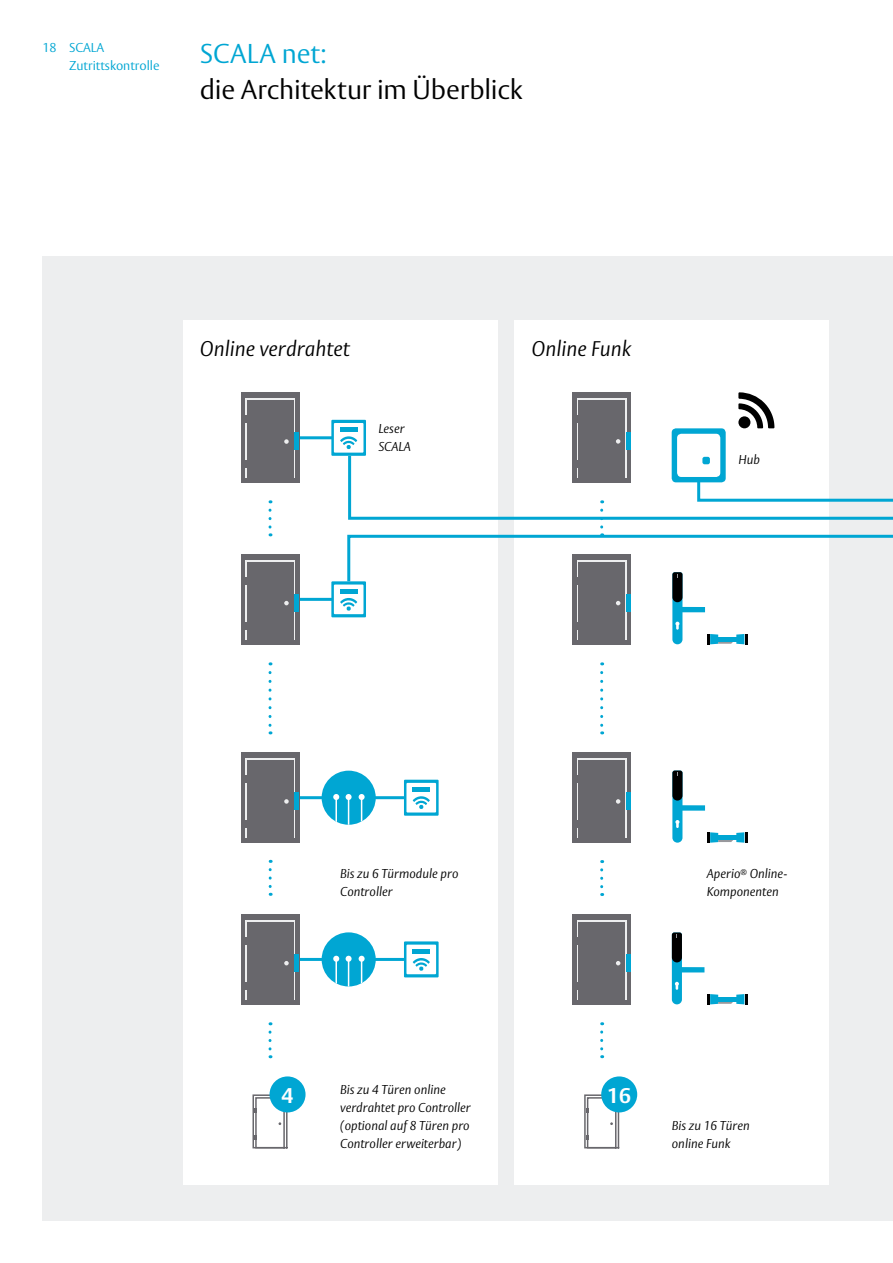
<style>
.page{position:relative;width:893px;height:1263px;background:#fff}
.page>*{position:absolute;margin:0;border:0;box-sizing:border-box;transform-origin:0 0}
.t1{font:300 27px "ASSA Vesta";letter-spacing:-.01em;color:#000}
.t2{font:300 27px "ASSA Vesta";color:#00a6d3}
.t3{font:italic 300 21px "ASSA Vesta";color:#000}
.t4{font:700 21px "ASSA Vesta";color:#fff}
.t5{font:italic 300 12.75px/18px "ASSA Vesta";color:#000}
.t6{font:300 12.75px/18px "ASSA Vesta";color:#00a6d3}
</style>
<div class="page">
<div style="left:43px;top:256px;width:850px;height:964px;background:#edeeef"></div>
<div style="left:183px;top:320px;width:314px;height:864px;background:#fff"></div>
<hr style="left:270px;top:598px;width:78px;height:3px;background:#00a6d3">
<hr style="left:270px;top:436px;width:78px;height:3px;background:#00a6d3">
<div style="left:514px;top:320px;width:315px;height:864px;background:#fff"></div>
<svg style="left:268px;top:1032px;width:4px;height:26px"></svg>
<svg style="left:600px;top:870px;width:3px;height:26px"></svg>
<svg style="left:600px;top:1032px;width:3px;height:26px"></svg>
<svg style="left:600px;top:672px;width:3px;height:62px"></svg>
<svg style="left:268px;top:672px;width:4px;height:62px"></svg>
<svg style="left:268px;top:510px;width:4px;height:26px"></svg>
<div style="left:572px;top:914px;width:59px;height:90px;background:#68676c"></div>
<div style="left:577px;top:920px;width:49px;height:84px;background:#edeeef"></div>
<div style="left:575px;top:937px;width:7px;height:7px;background:#68676c"></div>
<div style="left:575px;top:982px;width:7px;height:7px;background:#68676c"></div>
<div style="left:626px;top:954px;width:5px;height:18px;background:#00a6d3"></div>
<div style="left:578px;top:922px;width:47px;height:82px;background:#68676c"></div>
<hr style="left:572px;top:1000px;width:59px;height:4px;background:#68676c">
<svg style="left:616px;top:961px;width:4px;height:4px"></svg>
<div style="left:241px;top:554px;width:58px;height:90px;background:#68676c"></div>
<div style="left:245px;top:560px;width:50px;height:84px;background:linear-gradient(to bottom,#68676c,#68676c)"></div>
<div style="left:243px;top:577px;width:8px;height:7px;background:#68676c"></div>
<div style="left:243px;top:622px;width:8px;height:7px;background:#68676c"></div>
<hr style="left:295px;top:594px;width:4px;height:18px;background:#00a6d3">
<div style="left:247px;top:562px;width:46px;height:82px;background:#68676c"></div>
<hr style="left:241px;top:640px;width:58px;height:4px;background:#68676c">
<svg style="left:284px;top:601px;width:5px;height:4px"></svg>
<div style="left:241px;top:393px;width:58px;height:90px;background:#68676c"></div>
<div style="left:245px;top:399px;width:50px;height:84px;background:linear-gradient(to bottom,#68676c,#68676c)"></div>
<div style="left:243px;top:415px;width:8px;height:8px;background:#68676c"></div>
<div style="left:243px;top:460px;width:8px;height:8px;background:#68676c"></div>
<hr style="left:295px;top:432px;width:4px;height:18px;background:#00a6d3">
<div style="left:247px;top:400px;width:46px;height:83px;background:#68676c"></div>
<div style="left:241px;top:478px;width:58px;height:5px;background:#68676c"></div>
<svg style="left:284px;top:439px;width:5px;height:5px"></svg>
<div style="left:572px;top:753px;width:59px;height:90px;background:#68676c"></div>
<div style="left:577px;top:759px;width:49px;height:84px;background:#edeeef"></div>
<div style="left:575px;top:775px;width:7px;height:8px;background:#68676c"></div>
<div style="left:575px;top:820px;width:7px;height:8px;background:#68676c"></div>
<div style="left:626px;top:792px;width:5px;height:18px;background:#00a6d3"></div>
<div style="left:578px;top:760px;width:47px;height:83px;background:#68676c"></div>
<div style="left:572px;top:838px;width:59px;height:5px;background:#68676c"></div>
<svg style="left:616px;top:799px;width:4px;height:5px"></svg>
<svg style="left:269px;top:869px;width:3px;height:27px"></svg>
<svg style="left:404px;top:780px;width:35px;height:36px"></svg>
<div style="left:406px;top:783px;width:30px;height:29px;background:#fff"></div>
<svg style="left:413px;top:787px;width:17px;height:22px"></svg>
<svg style="left:404px;top:941px;width:35px;height:36px"></svg>
<div style="left:406px;top:945px;width:30px;height:29px;background:#fff"></div>
<svg style="left:413px;top:949px;width:17px;height:22px"></svg>
<svg style="left:331px;top:581px;width:35px;height:36px"></svg>
<div style="left:334px;top:584px;width:29px;height:30px;background:#fff"></div>
<svg style="left:331px;top:420px;width:35px;height:36px"></svg>
<div style="left:334px;top:423px;width:29px;height:30px;background:#fff"></div>
<svg style="left:672px;top:770px;width:76px;height:73px"></svg>
<svg style="left:672px;top:932px;width:76px;height:72px"></svg>
<svg style="left:340px;top:392px;width:553px;height:252px"></svg>
<svg style="left:252px;top:1094px;width:37px;height:55px"></svg>
<div style="left:270px;top:1076px;width:36px;height:36px;background:#00a6d3;border-radius:50%"></div>
<svg style="left:584px;top:1094px;width:37px;height:55px"></svg>
<div style="left:601px;top:1076px;width:36px;height:36px;background:#00a6d3;border-radius:50%"></div>
<hr style="left:298px;top:796px;width:106px;height:3px;background:#00a6d3">
<hr style="left:298px;top:958px;width:106px;height:3px;background:#00a6d3">
<div style="left:241px;top:753px;width:58px;height:90px;background:#68676c"></div>
<div style="left:245px;top:759px;width:50px;height:84px;background:linear-gradient(to bottom,#68676c,#68676c)"></div>
<div style="left:243px;top:775px;width:8px;height:8px;background:#68676c"></div>
<div style="left:243px;top:820px;width:8px;height:8px;background:#68676c"></div>
<hr style="left:295px;top:792px;width:4px;height:18px;background:#00a6d3">
<div style="left:247px;top:760px;width:46px;height:83px;background:#68676c"></div>
<div style="left:241px;top:838px;width:58px;height:5px;background:#68676c"></div>
<svg style="left:284px;top:799px;width:5px;height:5px"></svg>
<div style="left:241px;top:914px;width:58px;height:90px;background:#68676c"></div>
<div style="left:245px;top:920px;width:50px;height:84px;background:linear-gradient(to bottom,#68676c,#68676c)"></div>
<div style="left:243px;top:937px;width:8px;height:7px;background:#68676c"></div>
<div style="left:243px;top:982px;width:8px;height:7px;background:#68676c"></div>
<hr style="left:295px;top:954px;width:4px;height:18px;background:#00a6d3">
<div style="left:247px;top:922px;width:46px;height:82px;background:#68676c"></div>
<hr style="left:241px;top:1000px;width:58px;height:4px;background:#68676c">
<svg style="left:284px;top:961px;width:5px;height:4px"></svg>
<div style="left:322px;top:771px;width:54px;height:54px;background:#00a6d3;border-radius:50%"></div>
<hr style="left:335px;top:797px;width:2px;height:28px;background:#fff">
<svg style="left:333px;top:794px;width:6px;height:6px"></svg>
<svg style="left:346px;top:794px;width:6px;height:31px"></svg>
<svg style="left:359px;top:794px;width:6px;height:29px"></svg>
<div style="left:322px;top:932px;width:54px;height:54px;background:#00a6d3;border-radius:50%"></div>
<hr style="left:335px;top:959px;width:2px;height:27px;background:#fff">
<svg style="left:333px;top:956px;width:6px;height:6px"></svg>
<svg style="left:346px;top:956px;width:6px;height:30px"></svg>
<svg style="left:359px;top:956px;width:6px;height:29px"></svg>
<p class="t6" style="left:69px;top:40px;width:92px;text-indent:-27px">18 SCALA<br>Zutrittskontrolle</p>
<h1 class="t2" style="left:200px;top:38px;width:128px">SCALA net:</h1>
<h1 class="t1" style="left:200px;top:74px;width:324px">die Architektur im Überblick</h1>
<h2 class="t3" style="left:200px;top:336px;width:151px">Online verdrahtet</h2>
<h2 class="t3" style="left:531px;top:336px;width:101px">Online Funk</h2>
<p class="t5" style="left:378px;top:420px;width:34px">Leser<br>SCALA</p>
<p class="t5" style="left:738px;top:451px;width:23px">Hub</p>
<p class="t5" style="left:340px;top:865px;width:120px">Bis zu 6 Türmodule pro<br>Controller</p>
<p class="t5" style="left:707px;top:865px;width:82px">Aperio<sup>®</sup> Online-<br>Komponenten</p>
<p class="t5" style="left:340px;top:1081px;width:132px">Bis zu 4 Türen online verdrahtet pro Controller (optional auf 8 Türen pro<br>Controller erweiterbar)</p>
<h2 class="t4" style="left:282px;top:1082px;width:13px">4</h2>
<h2 class="t4" style="left:607px;top:1082px;width:25px">16</h2>
<p class="t5" style="left:672px;top:1117px;width:80px">Bis zu 16 Türen online Funk</p>
</div>
